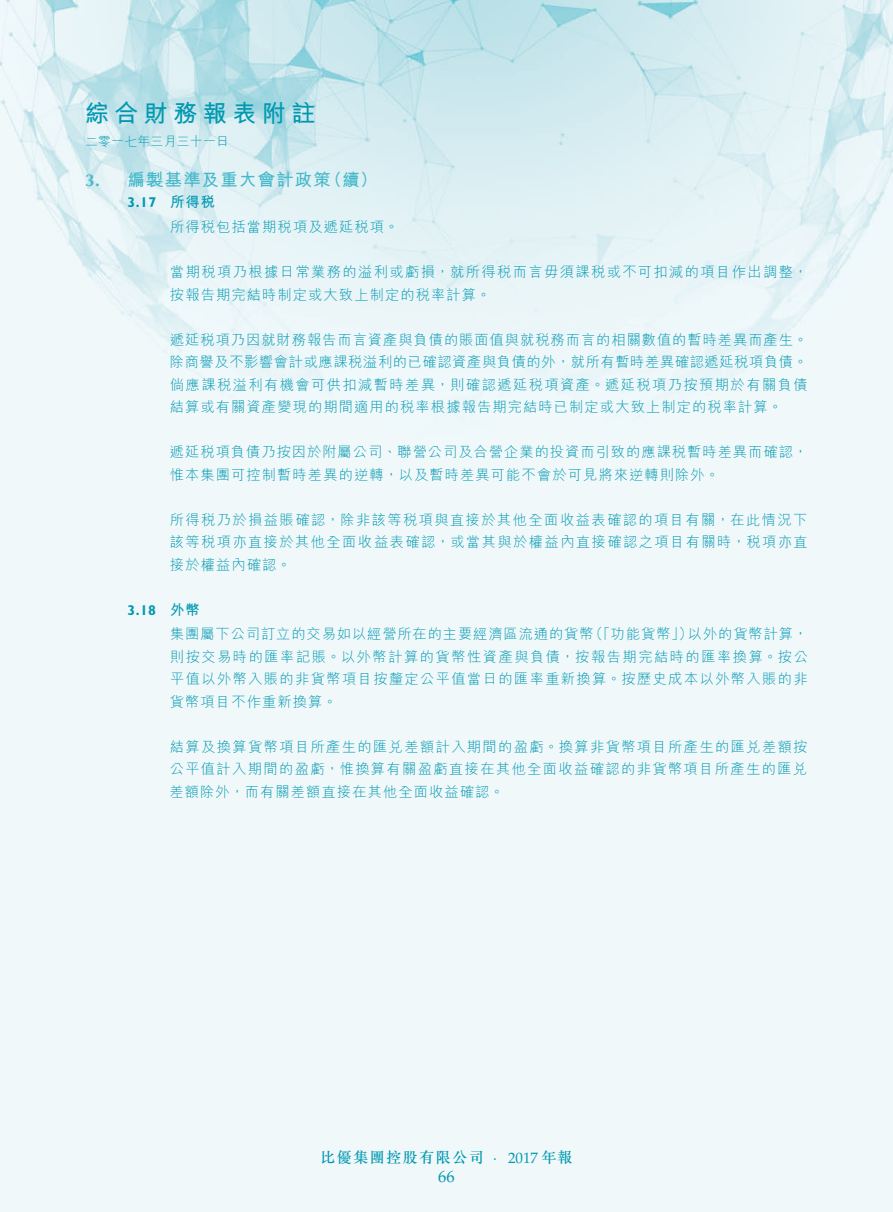
<style>
.page{position:relative;width:893px;height:1212px;background:#fff}
.page>*{position:absolute;margin:0;border:0;box-sizing:border-box;transform-origin:0 0}
.t1{font:700 24px "M Hei HK";letter-spacing:.23em;color:#0099b1}
.t2{font:700 17.25px "M Hei HK";letter-spacing:.08em;color:#45b9cb}
.t3{font:700 17.25px "Optima LT Std";color:#45b9cb}
.t4{font:16.5px "Palatino LT Std";color:#0099b1}
.t5{font:500 15px "M Sung HK";letter-spacing:.1em;color:#0099b1}
.t6{font:15px "Palatino LT Std";color:#0099b1}
.t7{font:300 14.25px/22.5px "M Hei HK";letter-spacing:.08em;color:#0099b1;text-align:justify}
.t8{font:300 14.25px/22.5px "M Hei HK";letter-spacing:.1em;color:#0099b1}
.t9{font:700 14.25px "Gill Sans Std";color:#0099b1}
.t10{font:700 14.25px "M Hei HK";color:#0099b1}
.t11{font:300 12.75px "M Hei HK";letter-spacing:.03em;color:#0099b1}
.s1{font-family:"M Sung HK";font-weight:500}
</style>
<div class="page">
<img style="left:0;top:0;width:893px;height:1212px">
<h1 class="t1" style="left:85px;top:95px;width:232px">綜合財務報表附註</h1>
<p class="t11" style="left:85px;top:132px;width:145px">二零一七年三月三十一日</p>
<p class="t3" style="left:85px;top:170px;width:16px">3.</p>
<p class="t2" style="left:128px;top:167px;width:205px">編製基準及重大會計政策</p>
<p class="t2" style="left:325px;top:167px;width:54px">（續(</p>
<p class="t9" style="left:128px;top:194px;width:30px">3.17</p>
<p class="t9" style="left:127px;top:601px;width:30px">3.18</p>
<p class="t10" style="left:170px;top:192px;width:46px">所得稅</p>
<p class="t7" style="left:170px;top:215px;width:230px">所得稅包括當期稅項及遞延稅項。</p>
<p class="t8" style="left:170px;top:260px;width:639px">當期稅項乃根據日常業務的溢利或虧損，就所得稅而言毋須課稅或不可扣減的項目作出調整，按報告期完結時制定或大致上制定的稅率計算。</p>
<p class="t7" style="left:170px;top:328px;width:639px">遞延稅項乃因就財務報告而言資產與負債的賬面值與就稅務而言的相關數值的暫時差異而產生。除商譽及不影響會計或應課稅溢利的已確認資產與負債的外，就所有暫時差異確認遞延稅項負債。倘應課稅溢利有機會可供扣減暫時差異，則確認遞延稅項資產。遞延稅項乃按預期於有關負債結算或有關資產變現的期間適用的稅率根據報告期完結時已制定或大致上制定的稅率計算。</p>
<p class="t7" style="left:170px;top:440px;width:639px">遞延稅項負債乃按因於附屬公司、聯營公司及合營企業的投資而引致的應課稅暫時差異而確認，惟本集團可控制暫時差異的逆轉，以及暫時差異可能不會於可見將來逆轉則除外。</p>
<p class="t7" style="left:170px;top:508px;width:640px">所得稅乃於損益賬確認，除非該等稅項與直接於其他全面收益表確認的項目有關，在此情況下該等稅項亦直接於其他全面收益表確認，或當其與於權益內直接確認之項目有關時，稅項亦直接於權益內確認。</p>
<p class="t10" style="left:170px;top:599px;width:31px">外幣</p>
<p class="t7" style="left:589px;top:622px;width:106px">（「功能貨幣」）</p>
<p class="t7" style="left:170px;top:622px;width:640px;text-align:left">集團屬下公司訂立的交易如以經營所在的主要經濟區流通的貨幣<br>則按交易時的匯率記賬。以外幣計算的貨幣性資產與負債，按報告期完結時的匯率換算。按公平值以外幣入賬的非貨幣項目按釐定公平值當日的匯率重新換算。按歷史成本以外幣入賬的非貨幣項目不作重新換算。</p>
<p class="t7" style="left:169px;top:735px;width:640px">結算及換算貨幣項目所產生的匯兌差額計入期間的盈虧。換算非貨幣項目所產生的匯兌差額按公平值計入期間的盈虧，惟換算有關盈虧直接在其他全面收益確認的非貨幣項目所產生的匯兌差額除外，而有關差額直接在其他全面收益確認。</p>
<p class="t7" style="left:688px;top:622px;width:121px">以外的貨幣計算，</p>
<p class="t5" style="left:320px;top:1147px;width:165px">比優集團控股有限公司</p>
<p class="t4" style="left:438px;top:1167px;width:18px">66</p>
<p class="t6" style="left:493px;top:1149px;width:5px">·</p>
<p class="t6" style="left:508px;top:1149px;width:66px">2017 <span class="s1">年報</span></p>
</div>
